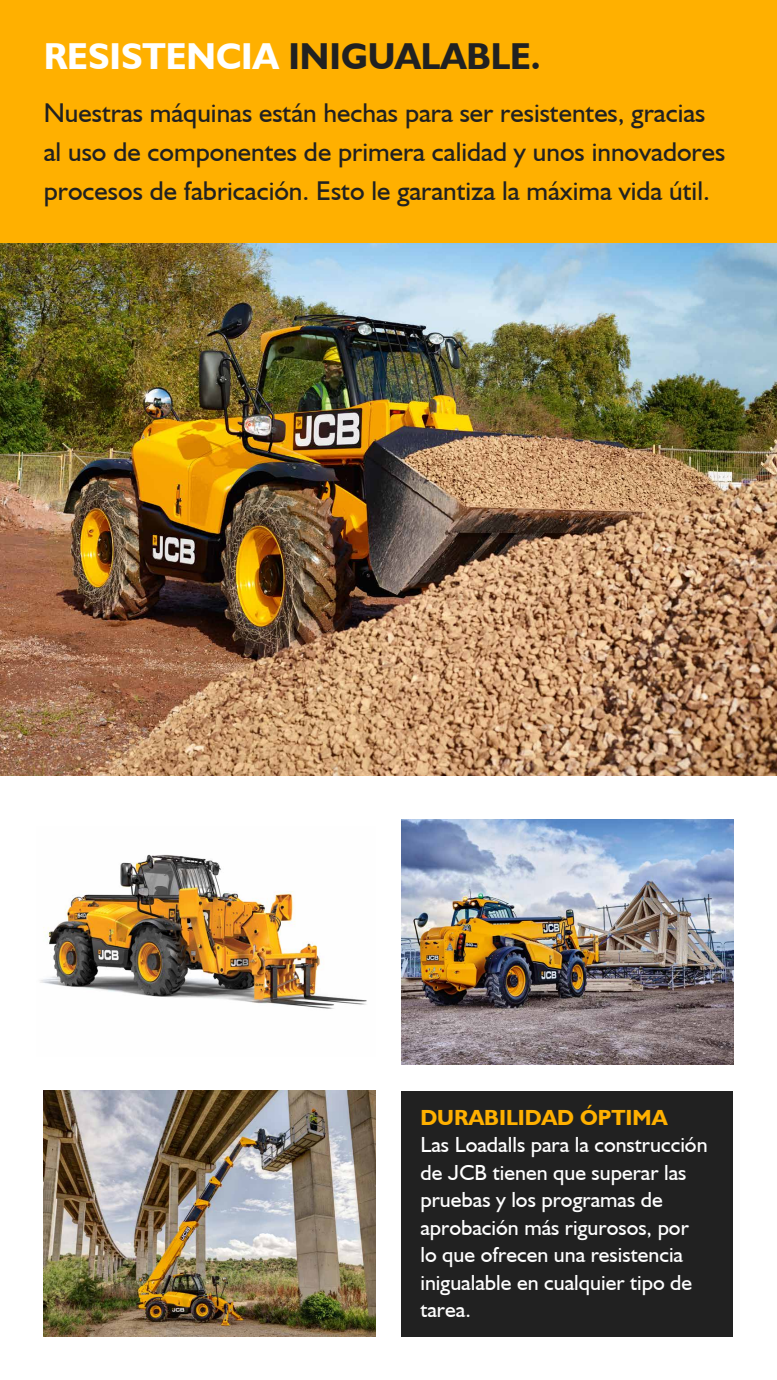
<style>
.page{position:relative;width:777px;height:1380px;background:#fff}
.page>*{position:absolute;margin:0;border:0;box-sizing:border-box;transform-origin:0 0}
.t1{font:700 37.5px "JCB Euro";color:#212121;scale:.96 1}
.t2{font:27.19px/39.1px "JCB Euro Roman";color:#212121}
.t3{font:21.88px/27.5px "JCB Euro Roman";color:#fff}
.t4{font:700 21.88px "JCB Euro";color:#ffb000}
.s1{color:#fff}
</style>
<div class="page">
<img style="left:0;top:243px;width:776px;height:532px">
<img style="left:44px;top:1091px;width:331px;height:245px">
<img style="left:401px;top:819px;width:331px;height:246px">
<img style="left:40px;top:854px;width:327px;height:155px">
<div style="left:0;top:0;width:776px;height:243px;background:#ffb000"></div>
<div style="left:401px;top:1091px;width:331px;height:245px;background:#212121"></div>
<h1 class="t1" style="left:44px;top:33px;width:519px"><span class="s1">RESISTENCIA</span> INIGUALABLE.</h1>
<p class="t2" style="left:44px;top:92px;width:682px">Nuestras máquinas están hechas para ser resistentes, gracias al uso de componentes de primera calidad y unos innovadores procesos de fabricación. Esto le garantiza la máxima vida útil.</p>
<p class="t4" style="left:420px;top:1104px;width:248px">DURABILIDAD ÓPTIMA</p>
<p class="t3" style="left:420px;top:1130px;width:288px">Las Loadalls para la construcción de JCB tienen que superar las pruebas y los programas de aprobación más rigurosos, por lo que ofrecen una resistencia inigualable en cualquier tipo de tarea.</p>
</div>
